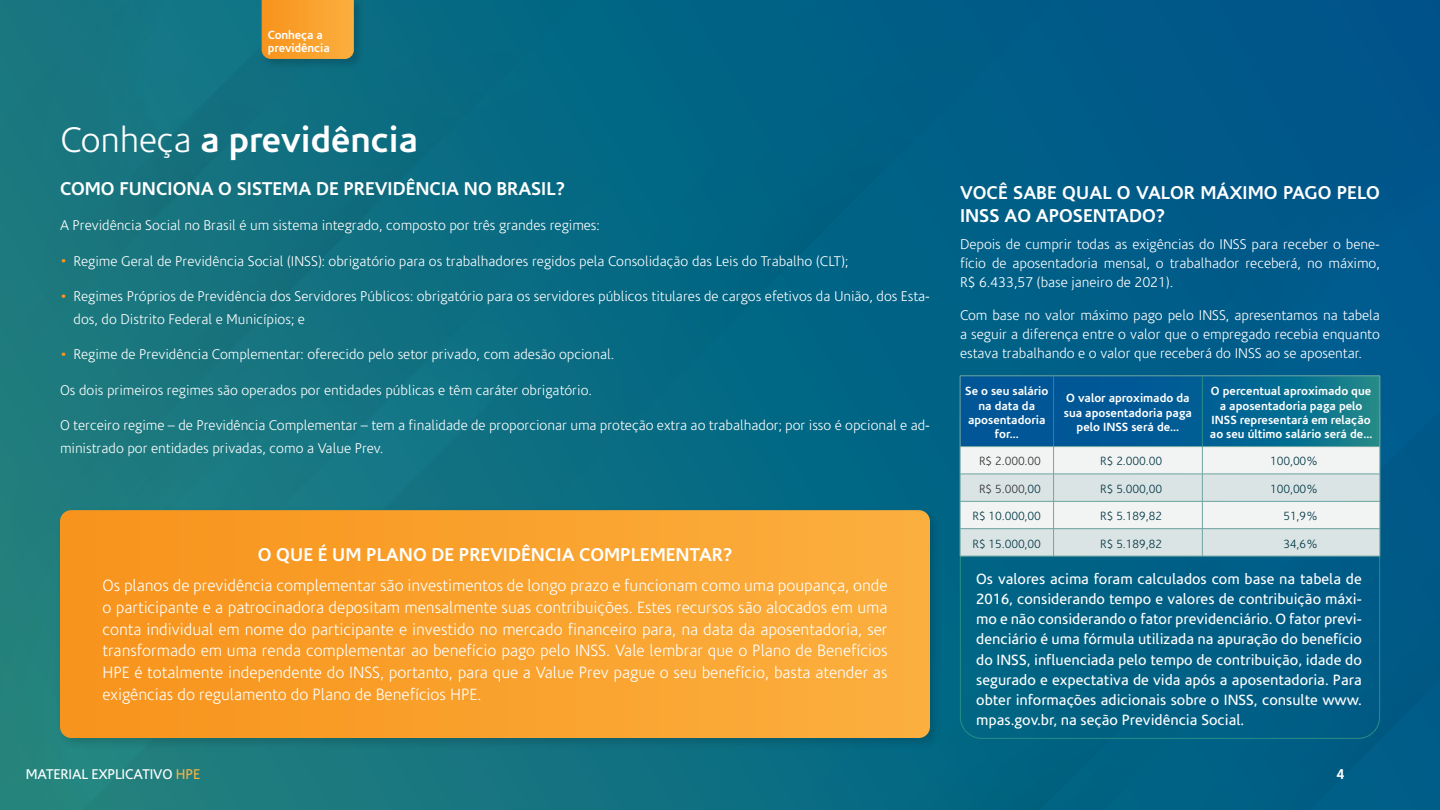
<style>
.page{position:relative;width:1440px;height:810px;background:#fff}
.page>*{position:absolute;margin:0;border:0;box-sizing:border-box;transform-origin:0 0}
.título{font:700 36px "Corisande";color:#fff}
.t1{font:700 18.75px/22.5px "Corisande";color:#fff}
.t2{font:300 16.5px/21.8px "Corisande";color:#fff;text-align:justify}
.DOCS_-_glossário_txt{font:15px/20.2px "Corisande";color:#fff;text-align:justify}
.t3{font:300 14.25px/18.8px "Corisande";color:#fff}
.t4{font:14.25px "Corisande";letter-spacing:-.01em;color:#fff}
.t5{font:700 14.25px "Corisande";color:#fff}
.t6{font:700 12px/14.2px "Corisande";color:#fff;text-align:center}
.t7{font:300 12px "Corisande";color:#023746}
.texto_corrido{font:300 12px "Corisande";color:#333}
.s1{font-weight:300}
.s2{font-weight:700}
.s3{color:#023746}
.s4{color:#fbb040}
</style>
<div class="page">
<div style="left:625px;top:0;width:194px;height:505px;background:#006784"></div>
<div style="left:504px;top:0;width:218px;height:215px;background:#006785"></div>
<div style="left:638px;top:750px;width:55px;height:60px;background:#107082"></div>
<img style="left:693px;top:541px;width:275px;height:269px">
<div style="left:1415px;top:514px;width:25px;height:296px;background:#005987"></div>
<div style="left:1138px;top:514px;width:277px;height:296px;background:#005e85"></div>
<div style="left:908px;top:649px;width:230px;height:161px;background:#006483"></div>
<img style="left:365px;top:0;width:5px;height:7px">
<div style="left:370px;top:0;width:217px;height:111px;background:#036984"></div>
<svg style="left:819px;top:0;width:621px;height:514px;background:#005c87"></svg>
<div style="left:941px;top:247px;width:401px;height:294px;background:#005e88"></div>
<div style="left:968px;top:297px;width:352px;height:352px;background:#005f87"></div>
<div style="left:1342px;top:273px;width:98px;height:195px;background:#005b8f"></div>
<div style="left:1381px;top:382px;width:24px;height:85px;background:#005c8f"></div>
<div style="left:1076px;top:405px;width:306px;height:306px;background:#005f86"></div>
<div style="left:0;top:798px;width:379px;height:12px;background:#217e7e"></div>
<img style="left:0;top:111px;width:504px;height:687px">
<div style="left:469px;top:215px;width:156px;height:290px;background:#0a6c82"></div>
<div style="left:469px;top:146px;width:104px;height:316px;background:#0b6d83"></div>
<img style="left:0;top:12px;width:469px;height:579px">
<div style="left:0;top:0;width:313px;height:295px;background:#17757f"></div>
<div style="left:55px;top:505px;width:887px;height:245px;background:#000;opacity:.15"></div>
<svg style="left:60px;top:510px;width:870px;height:228px;background:#f9a12d"></svg>
<svg style="left:960px;top:376px;width:421px;height:180px"></svg>
<hr style="left:960px;top:556px;width:94px;height:1px;background:#71a6a2">
<hr style="left:1054px;top:556px;width:148px;height:1px;background:#71a6a2">
<hr style="left:1202px;top:556px;width:178px;height:1px;background:#71a6a2">
<hr style="left:1053px;top:376px;width:1px;height:70px;background:#288e86">
<hr style="left:1202px;top:376px;width:1px;height:70px;background:#288e86">
<div style="left:260px;top:0;width:104px;height:69px;background:#0b6677"></div>
<svg style="left:262px;top:0;width:92px;height:59px;background:#f7a02d"></svg>
<p class="t6" style="left:268px;top:28px;width:63px;line-height:13.5px;text-align:left">Conheça a previdência</p>
<p class="título" style="left:60px;top:119px;width:359px"><span class="s1">Conheça</span> a previdência</p>
<p class="t1" style="left:60px;top:178px;width:506px">COMO FUNCIONA O SISTEMA DE PREVIDÊNCIA NO BRASIL?</p>
<p class="t3" style="left:60px;top:217px;width:541px">A Previdência Social no Brasil é um sistema integrado, composto por três grandes regimes:</p>
<p class="t3" style="left:60px;top:252px;width:790px"><span class="s2">•</span> Regime Geral de Previdência Social (INSS): obrigatório para os trabalhadores regidos pela Consolidação das Leis do Trabalho (CLT);</p>
<p class="t3" style="left:74px;top:286px;width:858px;line-height:22.6px;text-indent:-14px"><span class="s2">•</span> Regimes Próprios de Previdência dos Servidores Públicos: obrigatório para os servidores públicos titulares de cargos efetivos da União, dos Esta&shy;dos, do Distrito Federal e Municípios; e</p>
<p class="t3" style="left:60px;top:346px;width:556px"><span class="s2">•</span> Regime de Previdência Complementar: oferecido pelo setor privado, com adesão opcional.</p>
<p class="t3" style="left:60px;top:381px;width:534px">Os dois primeiros regimes são operados por entidades públicas e têm caráter obrigatório.</p>
<p class="t3" style="left:60px;top:414px;width:872px;line-height:22.6px">O terceiro regime – de Previdência Complementar – tem a finalidade de proporcionar uma proteção extra ao trabalhador; por isso é opcional e ad&shy;ministrado por entidades privadas, como a Value Prev.</p>
<p class="t1" style="left:258px;top:543px;width:476px">O QUE É UM PLANO DE PREVIDÊNCIA COMPLEMENTAR?</p>
<p class="t2" style="left:103px;top:575px;width:787px">Os planos de previdência complementar são investimentos de longo prazo e funcionam como uma poupança, onde o participante e a patrocinadora depositam mensalmente suas contribuições. Estes recursos são alocados em uma conta individual em nome do participante e investido no mercado financeiro para, na data da aposentadoria, ser transformado em uma renda complementar ao benefício pago pelo INSS. Vale lembrar que o Plano de Benefícios HPE é totalmente independente do INSS, portanto, para que a Value Prev pague o seu benefício, basta atender as exigências do regulamento do Plano de Benefícios HPE.</p>
<p class="t1" style="left:960px;top:182px;width:421px">VOCÊ SABE QUAL O VALOR MÁXIMO PAGO PELO<br>INSS AO APOSENTADO?</p>
<p class="t3" style="left:960px;top:235px;width:422px;text-align:justify">Depois de cumprir todas as exigências do INSS para receber o bene&shy;fício de aposentadoria mensal, o trabalhador receberá, no máximo, R$ 6.433,57 (base janeiro de 2021).</p>
<p class="t3" style="left:960px;top:307px;width:422px;text-align:justify">Com base no valor máximo pago pelo INSS, apresentamos na tabela a seguir a diferença entre o valor que o empregado recebia enquanto estava trabalhando e o valor que receberá do INSS ao se aposentar.</p>
<p class="t6" style="left:965px;top:384px;width:85px">Se o seu salário na data da aposentadoria for...</p>
<p class="t6" style="left:1064px;top:391px;width:130px">O valor aproximado da sua aposentadoria paga pelo INSS será de...</p>
<p class="t6" style="left:1210px;top:384px;width:164px">O percentual aproximado que a aposentadoria paga pelo<br>INSS representará em relação ao seu último salário será de...</p>
<p class="texto_corrido" style="left:979px;top:455px;width:63px">R$ 2.000.00</p>
<p class="t7" style="left:1100px;top:455px;width:63px">R$ 2.000.00</p>
<p class="t7" style="left:1270px;top:455px;width:49px">100,00%</p>
<p class="texto_corrido" style="left:979px;top:482px;width:63px">R$ 5.000,<span class="s3">00</span></p>
<p class="t7" style="left:1100px;top:482px;width:63px">R$ 5.000,00</p>
<p class="t7" style="left:1270px;top:482px;width:49px">100,00%</p>
<p class="t7" style="left:973px;top:510px;width:70px">R$ 10.000,00</p>
<p class="t7" style="left:1100px;top:510px;width:63px">R$ 5.189,82</p>
<p class="t7" style="left:1283px;top:510px;width:36px">51,9%</p>
<p class="t7" style="left:973px;top:537px;width:70px">R$ 15.000,00</p>
<p class="t7" style="left:1100px;top:537px;width:63px">R$ 5.189,82</p>
<p class="t7" style="left:1283px;top:537px;width:36px">34,6%</p>
<p class="DOCS_-_glossário_txt" style="left:976px;top:569px;width:387px">Os valores acima foram calculados com base na tabela de 2016, considerando tempo e valores de contribuição máxi&shy;mo e não considerando o fator previdenciário. O fator previ&shy;denciário é uma fórmula utilizada na apuração do benefício do INSS, influenciada pelo tempo de contribuição, idade do segurado e expectativa de vida após a aposentadoria. Para obter informações adicionais sobre o INSS, consulte www. mpas.gov.br, na seção Previdência Social.</p>
<p class="t4" style="left:26px;top:767px;width:176px">MATERIAL EXPLICATIVO <span class="s4">HPE</span></p>
<p class="t5" style="left:1337px;top:766px;width:9px">4</p>
</div>
